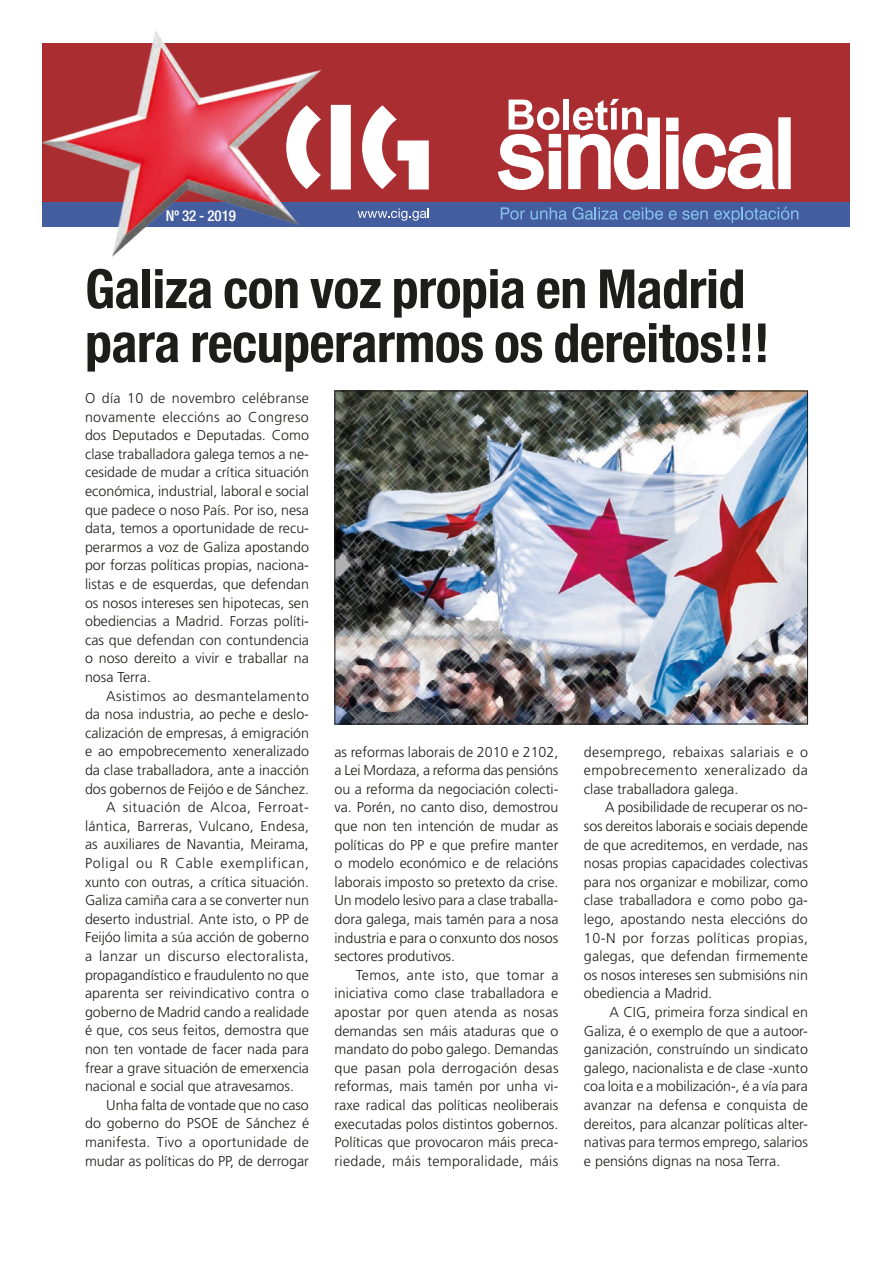
<style>
.page{position:relative;width:893px;height:1263px;background:#fff}
.page>*{position:absolute;margin:0;border:0;box-sizing:border-box;transform-origin:0 0}
.t1{font:700 condensed 54px/54px "Helvetica Neue LT Com";letter-spacing:-.01em;color:#1d1d1b}
.t2{font:500 condensed 15px "Helvetica Neue LT Com";letter-spacing:-.005em;color:#fff}
.t3{font:300 14.25px/18.6px "Frutiger LT Std";color:#1d1d1b;text-align:justify}
.t4{font:300 14.25px "Frutiger LT Std";letter-spacing:.02em;color:#1d1d1b}
.t5{font:300 14.25px "Frutiger LT Std";letter-spacing:.03em;color:#1d1d1b}
.t6{font:300 14.25px "Frutiger LT Std";letter-spacing:.05em;color:#1d1d1b}
.t7{font:300 14.25px "Frutiger LT Std";letter-spacing:.025em;color:#1d1d1b}
.t8{font:300 14.25px "Frutiger LT Std";letter-spacing:.035em;color:#1d1d1b}
</style>
<div class="page">
<div style="left:43px;top:43px;width:807px;height:166px;background:#aa2d32"></div>
<div style="left:43px;top:202px;width:807px;height:25px;background:#445d9e"></div>
<svg style="left:357px;top:208px;width:72px;height:13px"></svg>
<svg style="left:498px;top:99px;width:293px;height:91px"></svg>
<svg style="left:330px;top:105px;width:99px;height:84px"></svg>
<svg style="left:501px;top:207px;width:24px;height:13px"></svg>
<svg style="left:531px;top:207px;width:132px;height:13px"></svg>
<svg style="left:714px;top:207px;width:84px;height:16px"></svg>
<svg style="left:669px;top:210px;width:39px;height:10px"></svg>
<img style="left:41px;top:31px;width:280px;height:225px">
<img style="left:336px;top:393px;width:470px;height:329px">
<div style="left:334px;top:391px;width:474px;height:333px;border:1px solid #1d1d1b"></div>
<p class="t2" style="left:166px;top:207px;width:72px">Nº 32 - 2019</p>
<h1 class="t1" style="left:85px;top:262px;width:686px">Galiza con voz propia en Madrid para recuperarmos os dereitos!!!</h1>
<p class="t3" style="left:85px;top:389px;width:225px">O día 10 de novembro celébranse novamente eleccións ao Congreso dos Deputados e Deputadas. Como clase traballadora galega temos a ne&shy;cesidade de mudar a crítica situación económica, industrial, laboral e social que padece o noso País. Por iso, nesa data, temos a oportunidade de recu&shy;perarmos a voz de Galiza apostando por forzas políticas propias, naciona&shy;listas e de esquerdas, que defendan os nosos intereses sen hipotecas, sen obediencias a Madrid. Forzas políti&shy;cas que defendan con contundencia o noso dereito a vivir e traballar na nosa Terra.</p>
<p class="t7" style="left:106px;top:688px;width:204px">Asistimos ao desmantelamento</p>
<p class="t3" style="left:85px;top:705px;width:225px">da nosa industria, ao peche e deslo-</p>
<p class="t3" style="left:85px;top:724px;width:225px">calización de empresas, á emigración</p>
<p class="t3" style="left:85px;top:742px;width:225px">e ao empobrecemento xeneralizado</p>
<p class="t3" style="left:85px;top:761px;width:225px">da clase traballadora, ante a inacción</p>
<p class="t3" style="left:85px;top:780px;width:225px">dos gobernos de Feijóo e de Sánchez.</p>
<p class="t8" style="left:106px;top:799px;width:204px">A situación de Alcoa, Ferroat-</p>
<p class="t4" style="left:85px;top:818px;width:226px">lántica, Barreras, Vulcano, Endesa,</p>
<p class="t3" style="left:85px;top:835px;width:225px">as auxiliares de Navantia, Meirama,</p>
<p class="t6" style="left:85px;top:855px;width:225px">Poligal ou R Cable exemplifican,</p>
<p class="t3" style="left:85px;top:873px;width:225px">xunto con outras, a crítica situación.</p>
<p class="t3" style="left:85px;top:891px;width:225px">Galiza camiña cara a se converter nun</p>
<p class="t3" style="left:85px;top:910px;width:225px">deserto industrial. Ante isto, o PP de</p>
<p class="t3" style="left:85px;top:928px;width:225px">Feijóo limita a súa acción de goberno</p>
<p class="t5" style="left:85px;top:948px;width:225px">a lanzar un discurso electoralista,</p>
<p class="t3" style="left:85px;top:966px;width:225px">propagandístico e fraudulento no que</p>
<p class="t3" style="left:85px;top:984px;width:225px">aparenta ser reivindicativo contra o</p>
<p class="t3" style="left:85px;top:1003px;width:225px">goberno de Madrid cando a realidade</p>
<p class="t3" style="left:85px;top:1021px;width:225px">é que, cos seus feitos, demostra que</p>
<p class="t3" style="left:85px;top:1040px;width:225px">non ten vontade de facer nada para</p>
<p class="t3" style="left:85px;top:1058px;width:225px">frear a grave situación de emerxencia</p>
<p class="t3" style="left:85px;top:1077px;width:211px">nacional e social que atravesamos.</p>
<p class="t3" style="left:106px;top:1096px;width:204px">Unha falta de vontade que no caso</p>
<p class="t3" style="left:85px;top:1114px;width:226px">do goberno do PSOE de Sánchez é</p>
<p class="t3" style="left:85px;top:1133px;width:225px">manifesta. Tivo a oportunidade de</p>
<p class="t3" style="left:85px;top:1151px;width:225px">mudar as políticas do PP, de derrogar</p>
<p class="t3" style="left:334px;top:743px;width:225px">as reformas laborais de 2010 e 2102, a Lei Mordaza, a reforma das pensións ou a reforma da negociación colecti&shy;va. Porén, no canto diso, demostrou que non ten intención de mudar as políticas do PP e que prefire manter o modelo económico e de relacións laborais imposto so pretexto da crise.<br>Un modelo lesivo para a clase traballa&shy;dora galega, mais tamén para a nosa industria e para o conxunto dos nosos sectores produtivos.</p>
<p class="t3" style="left:334px;top:966px;width:226px;text-indent:21px">Temos, ante isto, que tomar a iniciativa como clase traballadora e apostar por quen atenda as nosas demandas sen máis ataduras que o mandato do pobo galego. Demandas que pasan pola derrogación desas reformas, mais tamén por unha vi&shy;raxe radical das políticas neoliberais executadas polos distintos gobernos.<br>Políticas que provocaron máis preca&shy;riedade, máis temporalidade, máis</p>
<p class="t3" style="left:584px;top:743px;width:226px">desemprego, rebaixas salariais e o empobrecemento xeneralizado da clase traballadora galega.</p>
<p class="t3" style="left:584px;top:798px;width:225px;text-indent:21px">A posibilidade de recuperar os no&shy;sos dereitos laborais e sociais depende de que acreditemos, en verdade, nas nosas propias capacidades colectivas para nos organizar e mobilizar, como clase traballadora e como pobo ga&shy;lego, apostando nesta eleccións do 10-N por forzas políticas propias, galegas, que defendan firmemente os nosos intereses sen submisións nin obediencia a Madrid.</p>
<p class="t3" style="left:584px;top:1003px;width:225px;text-indent:26px">A CIG, primeira forza sindical en Galiza, é o exemplo de que a autoor&shy;ganización, construíndo un sindicato galego, nacionalista e de clase -xunto coa loita e a mobilización-, é a vía para avanzar na defensa e conquista de dereitos, para alcanzar políticas alter&shy;nativas para termos emprego, salarios e pensións dignas na nosa Terra.</p>
</div>
